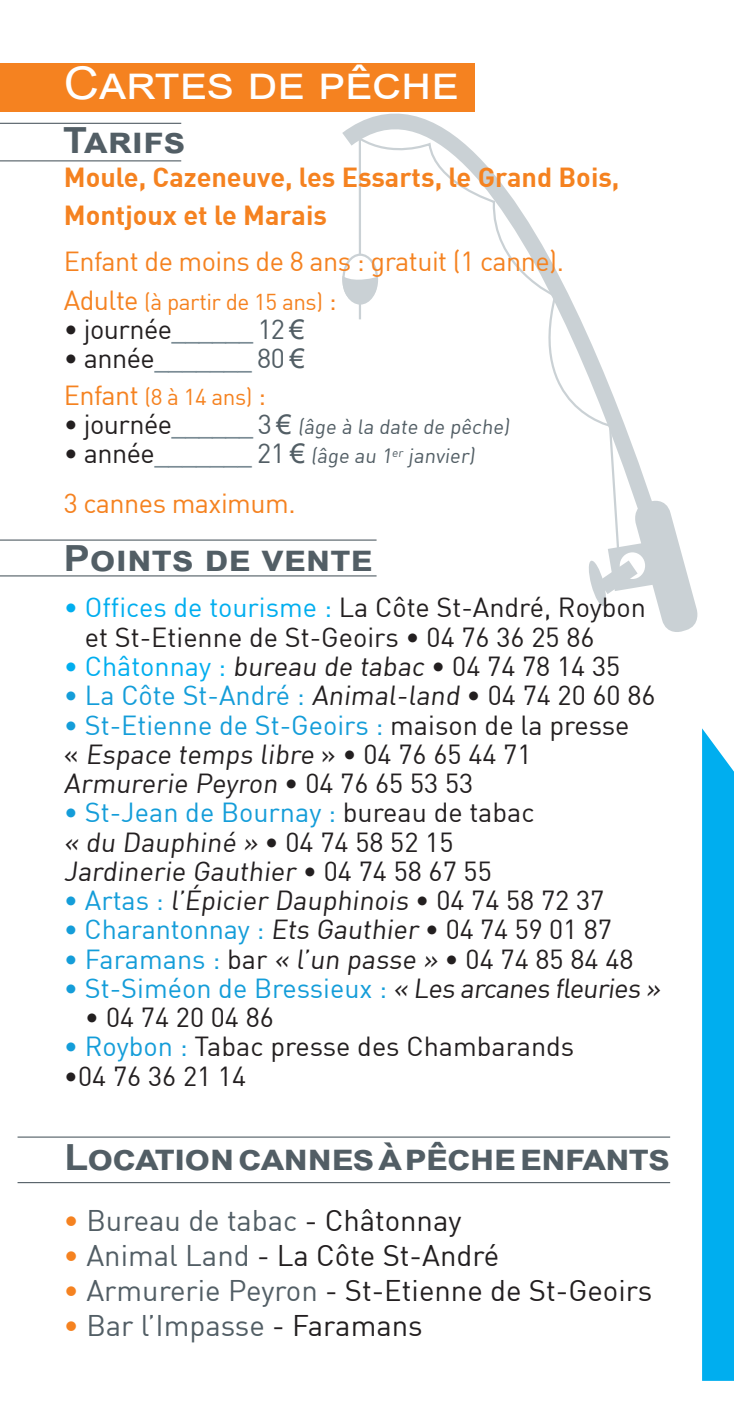
<style>
.page{position:relative;width:734px;height:1404px;background:#fff}
.page>*{position:absolute;margin:0;border:0;box-sizing:border-box;transform-origin:0 0}
.t1{font:45px "Arial";color:#fff;scale:1.09 1}
.t2{font:700 36px "Arial";letter-spacing:-.02em;color:#525e65;scale:1.09 1}
.t3{font:700 36px "Arial";color:#525e65;scale:1.09 1}
.t4{font:29.25px "DIN";color:#231f20}
.t5{font:29.25px "DIN";color:#525e65}
.t6{font:27px/29.2px "DIN";color:#231f20}
.t7{font:27px "DIN";color:#149dd9}
.t8{font:700 27px/38.2px "DIN";color:#f58220}
.t9{font:27px "DIN";letter-spacing:-.02em;color:#f58220}
.t10{font:27px "DIN";letter-spacing:-.02em;color:#231f20}
.t11{font:27px "DIN";letter-spacing:-.02em;color:#7b8c95}
.t12{font:22.5px "DIN";letter-spacing:-.02em;color:#f58220}
.t13{font:20.25px "DIN";color:#525e65}
.s1{font-size:27px}
.s2{color:#7b8c95}
.s3{color:#525e65}
.s4{font-family:"Arial";color:#525e65}
.s5{color:#231f20}
.s6{font-size:27px;color:#231f20}
.s7{font-size:27px;color:#7b8c95}
.s8{font-family:"Arial";font-size:27px}
.s9{color:#00aeef}
.s10{color:#149dd9}
.s11{color:#f58220}
</style>
<div class="page">
<div style="left:702px;top:728px;width:31px;height:652px;background:#00aeef"></div>
<svg style="left:325px;top:123px;width:326px;height:454px"></svg>
<svg style="left:562px;top:498px;width:136px;height:134px"></svg>
<svg style="left:357px;top:111px;width:263px;height:446px"></svg>
<div style="left:343px;top:255px;width:34px;height:48px;background:#fff;border-radius:50%"></div>
<div style="left:342px;top:253px;width:36px;height:51px;border:2px solid #7b8c95;border-radius:50%"></div>
<svg style="left:341px;top:274px;width:37px;height:35px"></svg>
<hr style="left:0;top:539px;width:376px;height:1px;background:#525e65">
<hr style="left:0;top:575px;width:376px;height:1px;background:#525e65">
<div style="left:0;top:64px;width:474px;height:48px;background:#f58220"></div>
<hr style="left:0;top:123px;width:181px;height:1px;background:#525e65">
<hr style="left:0;top:160px;width:181px;height:1px;background:#525e65">
<hr style="left:18px;top:1136px;width:652px;height:1px;background:#525e65">
<hr style="left:18px;top:1181px;width:652px;height:1px;background:#525e65">
<p class="t1" style="left:64px;top:52px;width:363px">Cartes de pêche</p>
<p class="t2" style="left:63px;top:115px;width:114px">Tarifs</p>
<p class="t8" style="left:64px;top:157px;width:557px">Moule, Cazeneuve, les Essarts, le Grand Bois,<br>Montjoux et le Marais</p>
<p class="t9" style="left:64px;top:244px;width:501px">Enfant de moins de 8 ans : gratuit (1 canne).</p>
<p class="t12" style="left:64px;top:287px;width:274px"><span class="s1">Adulte</span> (à partir de 15 ans) <span class="s1">:</span></p>
<p class="t10" style="left:64px;top:312px;width:242px">• journée<span class="s2">______</span> <span class="s3">12</span> <span class="s4">€</span></p>
<p class="t11" style="left:64px;top:342px;width:242px"><span class="s5">• année</span>_______ <span class="s3">80</span> <span class="s4">€</span></p>
<p class="t12" style="left:64px;top:382px;width:204px"><span class="s1">Enfant</span> (8 à 14 ans) <span class="s1">:</span></p>
<p class="t13" style="left:64px;top:414px;width:450px"><span class="s6">• journée</span><span class="s7">______</span> <span class="s1">3</span> <span class="s8">€</span> (âge à la date de pêche)</p>
<p class="t13" style="left:64px;top:443px;width:415px"><span class="s6">• année</span><span class="s7">_______</span> <span class="s1">21</span> <span class="s8">€</span> (âge au 1<sup>er</sup> janvier)</p>
<p class="t9" style="left:64px;top:486px;width:233px">3 cannes maximum.</p>
<p class="t3" style="left:64px;top:532px;width:285px">Points de vente</p>
<p class="t6" style="left:85px;top:592px;width:562px;text-indent:-21px"><span class="s9">• Offices de tourisme :</span> La Côte St-André, Roybon et St-Etienne de St-Geoirs • 04 76 36 25 86</p>
<p class="t6" style="left:64px;top:651px;width:558px"><span class="s9">• Châtonnay :</span> bureau de tabac • 04 74 78 14 35</p>
<p class="t6" style="left:64px;top:680px;width:593px"><span class="s10">• La Côte St-André :</span> Animal-land • 04 74 20 60 86</p>
<p class="t7" style="left:64px;top:707px;width:567px">• St-Etienne de St-Geoirs : <span class="s5">maison de la presse</span></p>
<p class="t6" style="left:64px;top:738px;width:469px">« Espace temps libre » • 04 76 65 44 71</p>
<p class="t6" style="left:64px;top:768px;width:411px">Armurerie Peyron • 04 76 65 53 53</p>
<p class="t7" style="left:64px;top:795px;width:472px">• St-Jean de Bournay : <span class="s5">bureau de tabac</span></p>
<p class="t6" style="left:64px;top:826px;width:429px">« du Dauphiné » • 04 74 58 52 15<br>Jardinerie Gauthier • 04 74 58 67 55</p>
<p class="t6" style="left:64px;top:885px;width:542px"><span class="s10">• Artas :</span> l’Épicier Dauphinois • 04 74 58 72 37</p>
<p class="t6" style="left:64px;top:914px;width:549px"><span class="s10">• Charantonnay :</span> Ets Gauthier • 04 74 59 01 87</p>
<p class="t6" style="left:64px;top:943px;width:571px"><span class="s10">• Faramans :</span> bar « l’un passe » • 04 74 85 84 48</p>
<p class="t7" style="left:64px;top:971px;width:602px">• St-Siméon de Bressieux : <span class="s5">« Les arcanes fleuries »</span></p>
<p class="t6" style="left:85px;top:1002px;width:190px">• 04 74 20 04 86</p>
<p class="t6" style="left:64px;top:1031px;width:512px"><span class="s10">• Roybon :</span> Tabac presse des Chambarands</p>
<p class="t6" style="left:64px;top:1060px;width:184px">•04 76 36 21 14</p>
<p class="t2" style="left:64px;top:1131px;width:557px">Location cannes à pêche enfants</p>
<p class="t5" style="left:63px;top:1201px;width:399px"><span class="s11">•</span> Bureau de tabac <span class="s5">- Châtonnay</span></p>
<p class="t4" style="left:63px;top:1236px;width:437px"><span class="s11">•</span> <span class="s3">Animal Land</span> - La Côte St-André</p>
<p class="t4" style="left:63px;top:1271px;width:590px"><span class="s11">•</span> <span class="s3">Armurerie Peyron</span> - St-Etienne de St-Geoirs</p>
<p class="t5" style="left:63px;top:1306px;width:361px"><span class="s11">•</span> Bar l’Impasse <span class="s5">- Faramans</span></p>
</div>
